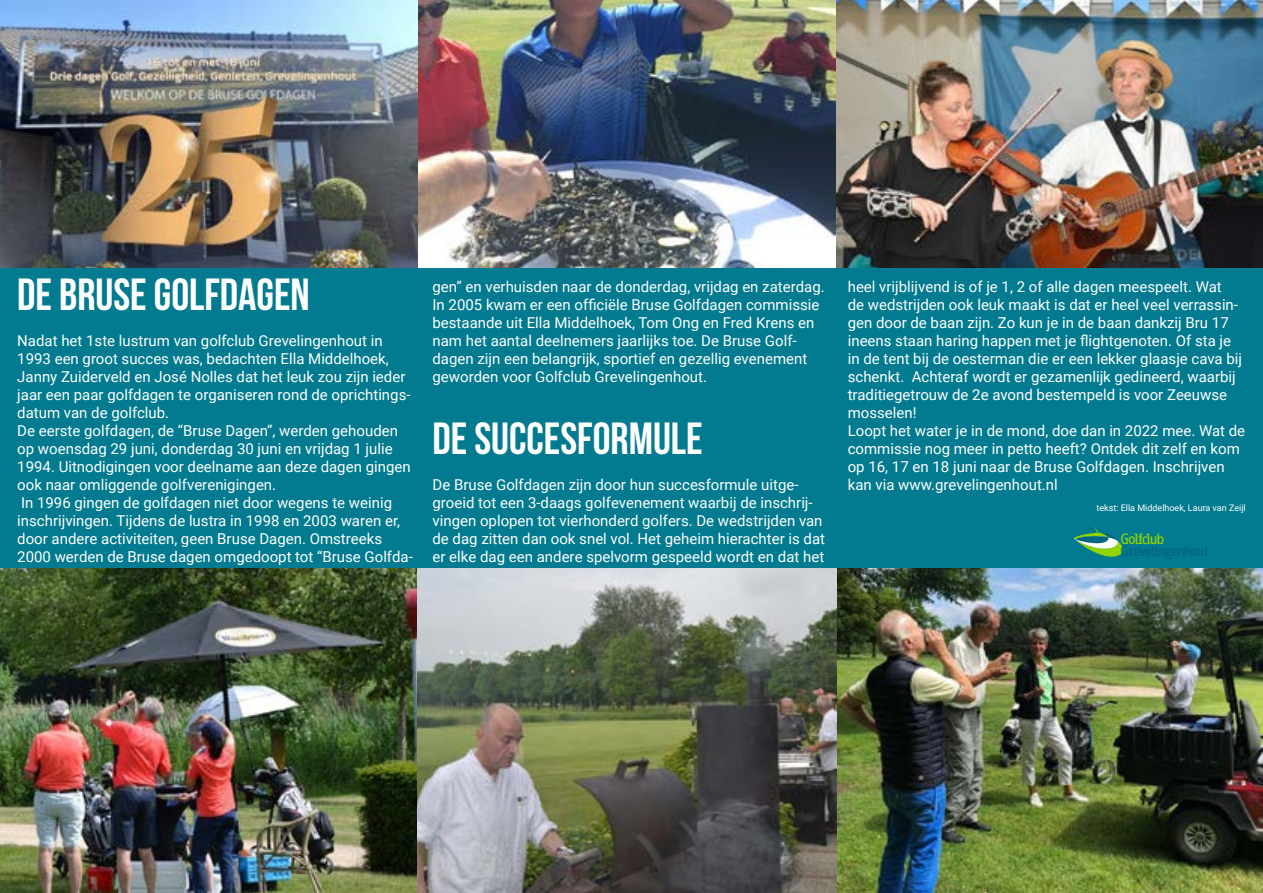
<style>
.page{position:relative;width:1263px;height:893px;background:#fff}
.page>*{position:absolute;margin:0;border:0;box-sizing:border-box;transform-origin:0 0}
.t1{font:45px "Bebas Neue";color:#fff}
.t2{font:15px/18px "Roboto";color:#fff}
.t3{font:500 14.55px "Info Office";letter-spacing:-.135em;color:#006580}
.t4{font:500 14.55px "Info Office";letter-spacing:-.13em;color:#91d400}
.t5{font:9px "Roboto";color:#fff}
</style>
<div class="page">
<div style="left:0;top:268px;width:1263px;height:301px;background:#027b90"></div>
<img style="left:416px;top:569px;width:421px;height:324px">
<svg style="left:1074px;top:527px;width:52px;height:31px;background:#419c7c"></svg>
<img style="left:0;top:0;width:830px;height:268px">
<img style="left:0;top:569px;width:416px;height:324px">
<img style="left:830px;top:0;width:433px;height:268px">
<img style="left:837px;top:569px;width:426px;height:324px">
<h1 class="t1" style="left:17px;top:270px;width:294px">DE BRUSE GOLFDAGEN</h1>
<p class="t2" style="left:17px;top:331px;width:397px">Nadat het 1ste lustrum van golfclub Grevelingenhout in 1993 een groot succes was, bedachten Ella Middelhoek, Janny Zuiderveld en José Nolles dat het leuk zou zijn ieder jaar een paar golfdagen te organiseren rond de oprichtings&shy;datum van de golfclub.<br>De eerste golfdagen, de “Bruse Dagen”, werden gehouden op woensdag 29 juni, donderdag 30 juni en vrijdag 1 julie 1994. Uitnodigingen voor deelname aan deze dagen gingen ook naar omliggende golfverenigingen.<br>In 1996 gingen de golfdagen niet door wegens te weinig inschrijvingen. Tijdens de lustra in 1998 en 2003 waren er, door andere activiteiten, geen Bruse Dagen. Omstreeks 2000 werden de Bruse dagen omgedoopt tot “Bruse Golfda-</p>
<p class="t2" style="left:432px;top:277px;width:394px">gen” en verhuisden naar de donderdag, vrijdag en zaterdag.<br>In 2005 kwam er een officiële Bruse Golfdagen commissie bestaande uit Ella Middelhoek, Tom Ong en Fred Krens en nam het aantal deelnemers jaarlijks toe. De Bruse Golf&shy;dagen zijn een belangrijk, sportief en gezellig evenement geworden voor Golfclub Grevelingenhout.</p>
<h1 class="t1" style="left:432px;top:414px;width:272px">DE SUCCESFORMULE</h1>
<p class="t2" style="left:432px;top:475px;width:394px">De Bruse Golfdagen zijn door hun succesformule uitge&shy;groeid tot een 3-daags golfevenement waarbij de inschrij&shy;vingen oplopen tot vierhonderd golfers. De wedstrijden van de dag zitten dan ook snel vol. Het geheim hierachter is dat er elke dag een andere spelvorm gespeeld wordt en dat het</p>
<p class="t2" style="left:848px;top:277px;width:399px">heel vrijblijvend is of je 1, 2 of alle dagen meespeelt. Wat<br>de wedstrijden ook leuk maakt is dat er heel veel verrassin&shy;gen door de baan zijn. Zo kun je in de baan dankzij Bru 17 ineens staan haring happen met je flightgenoten. Of sta je in de tent bij de oesterman die er een lekker glaasje cava bij schenkt. Achteraf wordt er gezamenlijk gedineerd, waarbij traditiegetrouw de 2e avond bestempeld is voor Zeeuwse mosselen!<br>Loopt het water je in de mond, doe dan in 2022 mee. Wat de commissie nog meer in petto heeft? Ontdek dit zelf en kom op 16, 17 en 18 juni naar de Bruse Golfdagen. Inschrijven kan via www.grevelingenhout.nl</p>
<p class="t5" style="left:1096px;top:502px;width:151px">tekst: Ella Middelhoek, Laura van Zeijl</p>
<p class="t4" style="left:1120px;top:531px;width:46px">Golfclub</p>
<p class="t3" style="left:1120px;top:542px;width:90px">Grevelingenhout</p>
</div>
